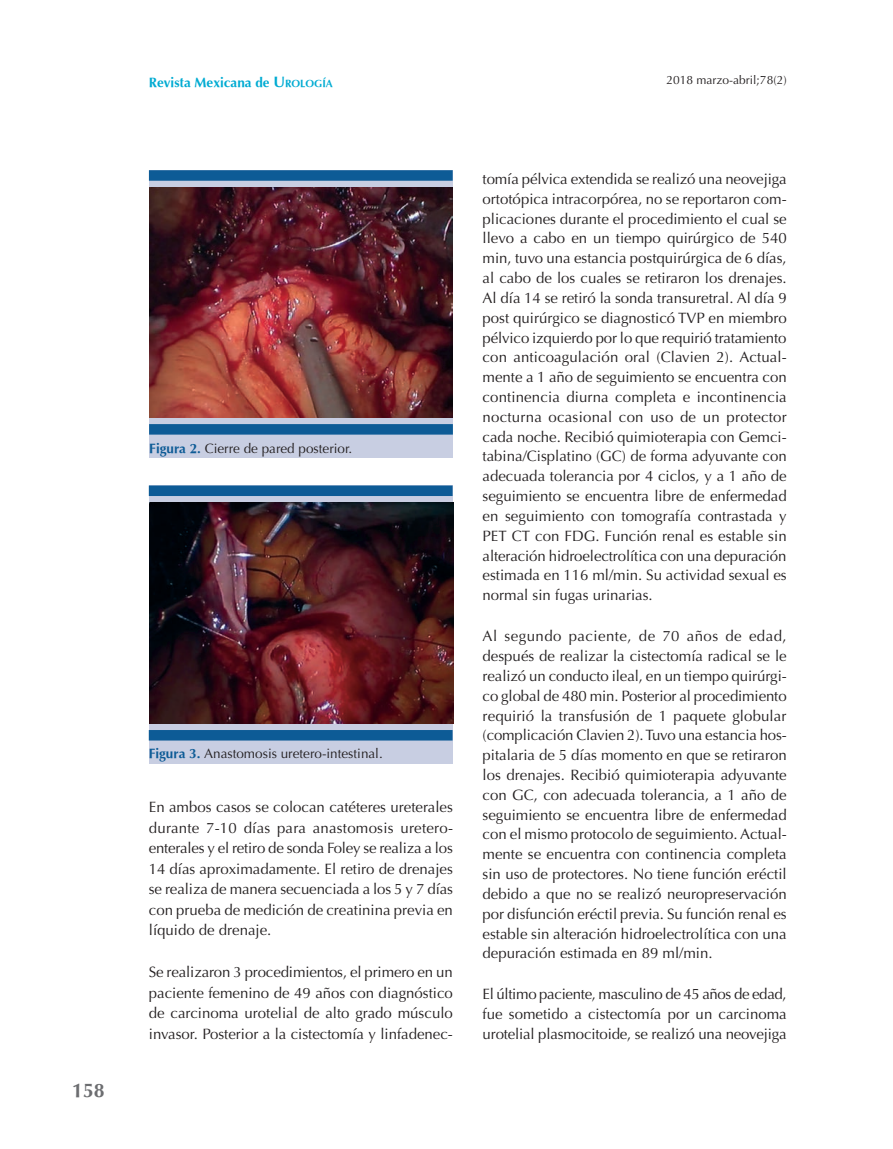
<style>
.page{position:relative;width:893px;height:1149px;background:#fff}
.page>*{position:absolute;margin:0;border:0;box-sizing:border-box;transform-origin:0 0}
.t1{font:700 19.5px "Optima";color:#6c6d70}
.Texto{font:15px/19.8px "Optima";color:#231f20;text-align:justify}
.Pie_de_figura{font:13.5px "Optima";color:#231f20}
.t2{font:700 13.5px "Optima";color:#00abd2}
.t3{font:12px "Optima";color:#231f20}
.s1{font-size:15px}
.s2{font-size:10.5px}
.s3{font-weight:700;color:#0d5b96}
</style>
<div class="page">
<div style="left:149px;top:170px;width:304px;height:288px;background:#c8cee2"></div>
<div style="left:149px;top:424px;width:304px;height:10px;background:#0d5b96"></div>
<div style="left:149px;top:170px;width:304px;height:11px;background:#0d5b96"></div>
<img style="left:149px;top:188px;width:304px;height:229px">
<div style="left:149px;top:485px;width:304px;height:278px;background:#c8cee2"></div>
<div style="left:149px;top:729px;width:304px;height:11px;background:#0d5b96"></div>
<div style="left:149px;top:485px;width:304px;height:11px;background:#0d5b96"></div>
<img style="left:149px;top:503px;width:304px;height:219px">
<h1 class="t1" style="left:72px;top:1079px;width:34px">158</h1>
<p class="t2" style="left:149px;top:74px;width:186px">Revista Mexicana de <span class="s1">U</span><span class="s2">ROLOGÍA</span></p>
<p class="t3" style="left:667px;top:73px;width:122px">2018 marzo-abril;78(2)</p>
<p class="Pie_de_figura" style="left:149px;top:440px;width:205px"><span class="s3">Figura 2.</span> Cierre de pared posterior.</p>
<p class="Pie_de_figura" style="left:149px;top:745px;width:236px"><span class="s3">Figura 3.</span> Anastomosis uretero-intestinal.</p>
<p class="Texto" style="left:149px;top:796px;width:306px;line-height:20.5px">En ambos casos se colocan catéteres ureterales durante 7-10 días para anastomosis uretero&shy;enterales y el retiro de sonda Foley se realiza a los 14 días aproximadamente. El retiro de drenajes se realiza de manera secuenciada a los 5 y 7 días con prueba de medición de creatinina previa en líquido de drenaje.</p>
<p class="Texto" style="left:149px;top:961px;width:306px;line-height:20.5px">Se realizaron 3 procedimientos, el primero en un paciente femenino de 49 años con diagnóstico de carcinoma urotelial de alto grado músculo invasor. Posterior a la cistectomía y linfadenec-</p>
<p class="Texto" style="left:483px;top:169px;width:306px">tomía pélvica extendida se realizó una neovejiga ortotópica intracorpórea, no se reportaron com&shy;plicaciones durante el procedimiento el cual se llevo a cabo en un tiempo quirúrgico de 540 min, tuvo una estancia postquirúrgica de 6 días, al cabo de los cuales se retiraron los drenajes.<br>Al día 14 se retiró la sonda transuretral. Al día 9 post quirúrgico se diagnosticó TVP en miembro pélvico izquierdo por lo que requirió tratamiento con anticoagulación oral (Clavien 2). Actual&shy;mente a 1 año de seguimiento se encuentra con continencia diurna completa e incontinencia nocturna ocasional con uso de un protector cada noche. Recibió quimioterapia con Gemci&shy;tabina/Cisplatino (GC) de forma adyuvante con adecuada tolerancia por 4 ciclos, y a 1 año de seguimiento se encuentra libre de enfermedad en seguimiento con tomografía contrastada y PET CT con FDG. Función renal es estable sin alteración hidroelectrolítica con una depuración estimada en 116 ml/min. Su actividad sexual es normal sin fugas urinarias.</p>
<p class="Texto" style="left:483px;top:626px;width:306px">Al segundo paciente, de 70 años de edad, después de realizar la cistectomía radical se le realizó un conducto ileal, en un tiempo quirúrgi&shy;co global de 480 min. Posterior al procedimiento requirió la transfusión de 1 paquete globular (complicación Clavien 2). Tuvo una estancia hos&shy;pitalaria de 5 días momento en que se retiraron los drenajes. Recibió quimioterapia adyuvante con GC, con adecuada tolerancia, a 1 año de seguimiento se encuentra libre de enfermedad con el mismo protocolo de seguimiento. Actual&shy;mente se encuentra con continencia completa sin uso de protectores. No tiene función eréctil debido a que no se realizó neuropreservación por disfunción eréctil previa. Su función renal es estable sin alteración hidroelectrolítica con una depuración estimada en 89 ml/min.</p>
<p class="Texto" style="left:483px;top:984px;width:306px">El último paciente, masculino de 45 años de edad, fue sometido a cistectomía por un carcinoma urotelial plasmocitoide, se realizó una neovejiga</p>
</div>
